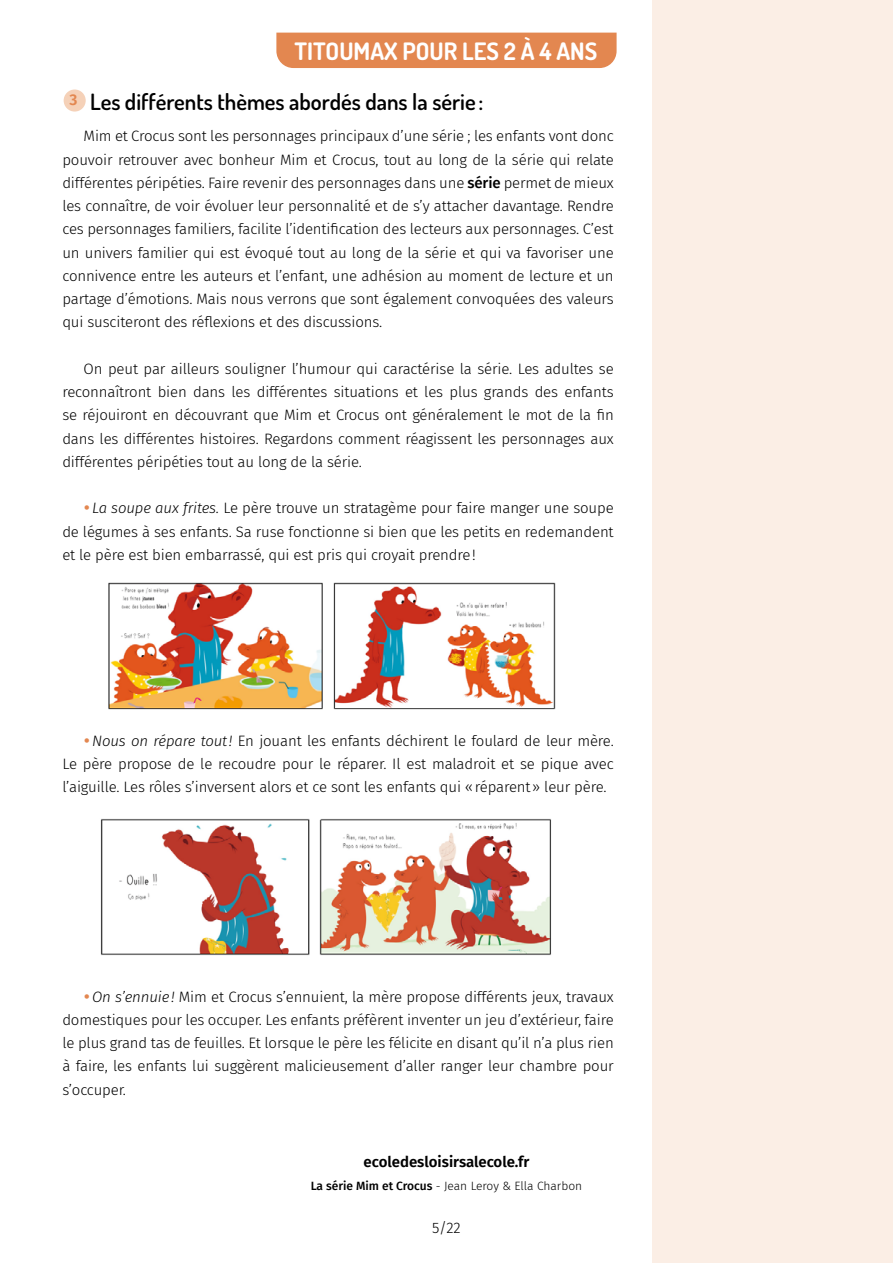
<style>
.page{position:relative;width:893px;height:1263px;background:#fff}
.page>*{position:absolute;margin:0;border:0;box-sizing:border-box;transform-origin:0 0}
.t1{font:700 24px "Dosis";color:#fff}
.t2{font:600 22.5px "Dosis";color:#000}
.t3{font:300 15px/23.2px "Fira Sans";letter-spacing:-.01em;color:#000;text-align:justify}
.t4{font:600 15px "Fira Sans";color:#000}
.t5{font:300 12px "Fira Sans";color:#000}
.s1{font-weight:500}
.s2{font-style:italic}
</style>
<div class="page">
<div style="left:652px;top:0;width:241px;height:1263px;background:#fbeee5"></div>
<div style="left:276px;top:33px;width:341px;height:35px;background:#e38750"></div>
<div style="left:64px;top:89px;width:22px;height:23px;background:#f5d1b8;border-radius:50%"></div>
<img style="left:108px;top:582px;width:448px;height:128px">
<img style="left:100px;top:818px;width:451px;height:137px">
<h1 class="t1" style="left:295px;top:35px;width:304px">TITOUMAX POUR LES 2 À 4 ANS</h1>
<h2 class="t2" style="left:70px;top:87px;width:415px"><sup>3</sup> Les différents thèmes abordés dans la série :</h2>
<p class="t3" style="left:62px;top:124px;width:553px;text-indent:21px">Mim et Crocus sont les personnages principaux d’une série ; les enfants vont donc pouvoir retrouver avec bonheur Mim et Crocus, tout au long de la série qui relate différentes péripéties. Faire revenir des personnages dans une <span class="s1">série</span> permet de mieux les connaître, de voir évoluer leur personnalité et de s’y attacher davantage. Rendre ces personnages familiers, facilite l’identification des lecteurs aux personnages. C’est un univers familier qui est évoqué tout au long de la série et qui va favoriser une connivence entre les auteurs et l’enfant, une adhésion au moment de lecture et un partage d’émotions. Mais nous verrons que sont également convoquées des valeurs qui susciteront des réflexions et des discussions.</p>
<p class="t3" style="left:62px;top:357px;width:553px;text-indent:21px">On peut par ailleurs souligner l’humour qui caractérise la série. Les adultes se reconnaîtront bien dans les différentes situations et les plus grands des enfants se réjouiront en découvrant que Mim et Crocus ont généralement le mot de la fin dans les différentes histoires. Regardons comment réagissent les personnages aux différentes péripéties tout au long de la série.</p>
<p class="t3" style="left:62px;top:496px;width:553px;text-indent:30px"><span class="s2">La soupe aux frites.</span> Le père trouve un stratagème pour faire manger une soupe de légumes à ses enfants. Sa ruse fonctionne si bien que les petits en redemandent et le père est bien embarrassé, qui est pris qui croyait prendre!</p>
<p class="t3" style="left:62px;top:729px;width:553px;text-indent:30px"><span class="s2">Nous on répare tout!</span> En jouant les enfants déchirent le foulard de leur mère.<br>Le père propose de le recoudre pour le réparer. Il est maladroit et se pique avec l’aiguille. Les rôles s’inversent alors et ce sont les enfants qui «réparent» leur père.</p>
<p class="t3" style="left:62px;top:985px;width:553px;text-indent:30px"><span class="s2">On s’ennuie!</span> Mim et Crocus s’ennuient, la mère propose différents jeux, travaux domestiques pour les occuper. Les enfants préfèrent inventer un jeu d’extérieur, faire le plus grand tas de feuilles. Et lorsque le père les félicite en disant qu’il n’a plus rien à faire, les enfants lui suggèrent malicieusement d’aller ranger leur chambre pour s’occuper.</p>
<p class="t4" style="left:364px;top:1149px;width:167px">ecoledesloisirsalecole.fr</p>
<p class="t5" style="left:311px;top:1177px;width:273px"><span class="s1">La série Mim et Crocus</span> - Jean Leroy &amp; Ella Charbon</p>
<p class="t3" style="left:432px;top:1216px;width:30px">5/22</p>
</div>
